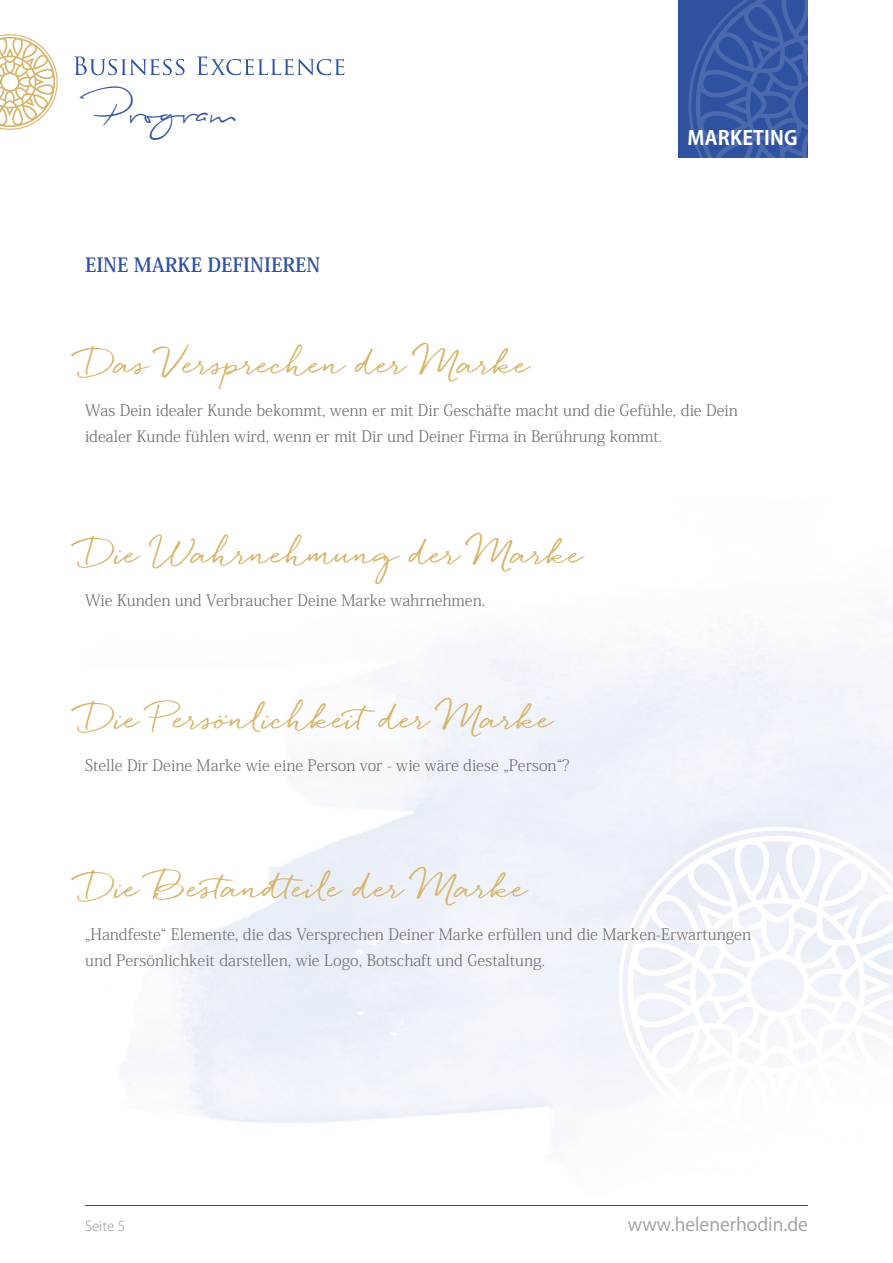
<style>
.page{position:relative;width:893px;height:1263px;background:#fff}
.page>*{position:absolute;margin:0;border:0;box-sizing:border-box;transform-origin:0 0}
.t1{font:49.35px "Biloxi Script";color:#2f52a0}
.t2{font:700 30px "Quickpen";color:#d7b46a}
.t3{font:700 19.5px "Koz Min Pr 6 N";color:#2f529f}
.t4{font:700 19.5px "Koz Go Pr 6 N";letter-spacing:.01em;color:#fff}
.t5{font:18px "Koz Go Pr 6 N";color:#9d9d9c}
.t6{font:300 15.75px/25.5px "Koz Min Pr 6 N";color:#706f6f}
.t7{font:300 13.5px "Koz Go Pr 6 N";color:#9d9d9c}
</style>
<div class="page">
<svg style="left:619px;top:827px;width:274px;height:317px"></svg>
<hr style="left:85px;top:1205px;width:723px;height:1px;background:#2f52a0">
<div style="left:678px;top:0;width:130px;height:157px;background:#2f52a0"></div>
<svg style="left:688px;top:0;width:120px;height:158px"></svg>
<svg style="left:0;top:34px;width:58px;height:96px"></svg>
<svg style="left:74px;top:57px;width:111px;height:18px"></svg>
<svg style="left:197px;top:56px;width:147px;height:19px"></svg>
<h1 class="t1" style="left:100px;top:80px;width:137px">Program</h1>
<p class="t3" style="left:85px;top:253px;width:237px">EINE MARKE DEFINIEREN</p>
<p class="t4" style="left:687px;top:127px;width:112px">MARKETING</p>
<h2 class="t2" style="left:85px;top:346px;width:447px">Das Versprechen der Marke</h2>
<p class="t6" style="left:85px;top:398px;width:654px">Was Dein idealer Kunde bekommt, wenn er mit Dir Geschäfte macht und die Gefühle, die Dein idealer Kunde fühlen wird, wenn er mit Dir und Deiner Firma in Berührung kommt.</p>
<h2 class="t2" style="left:85px;top:536px;width:501px">Die Wahrnehmung der Marke</h2>
<p class="t6" style="left:85px;top:588px;width:402px">Wie Kunden und Verbraucher Deine Marke wahrnehmen.</p>
<h2 class="t2" style="left:85px;top:701px;width:470px">Die Persönlichkeitder Marke</h2>
<p class="t6" style="left:85px;top:753px;width:486px">Stelle Dir Deine Marke wie eine Person vor - wie wäre diese „Person“?</p>
<h2 class="t2" style="left:85px;top:870px;width:444px">Die Bestandteile der Marke</h2>
<p class="t6" style="left:85px;top:922px;width:668px">„Handfeste“ Elemente, die das Versprechen Deiner Marke erfüllen und die Marken-Erwartungen und Persönlichkeit darstellen, wie Logo, Botschaft und Gestaltung.</p>
<p class="t7" style="left:85px;top:1218px;width:42px">Seite 5</p>
<p class="t5" style="left:628px;top:1214px;width:181px">www.helenerhodin.de</p>
</div>
